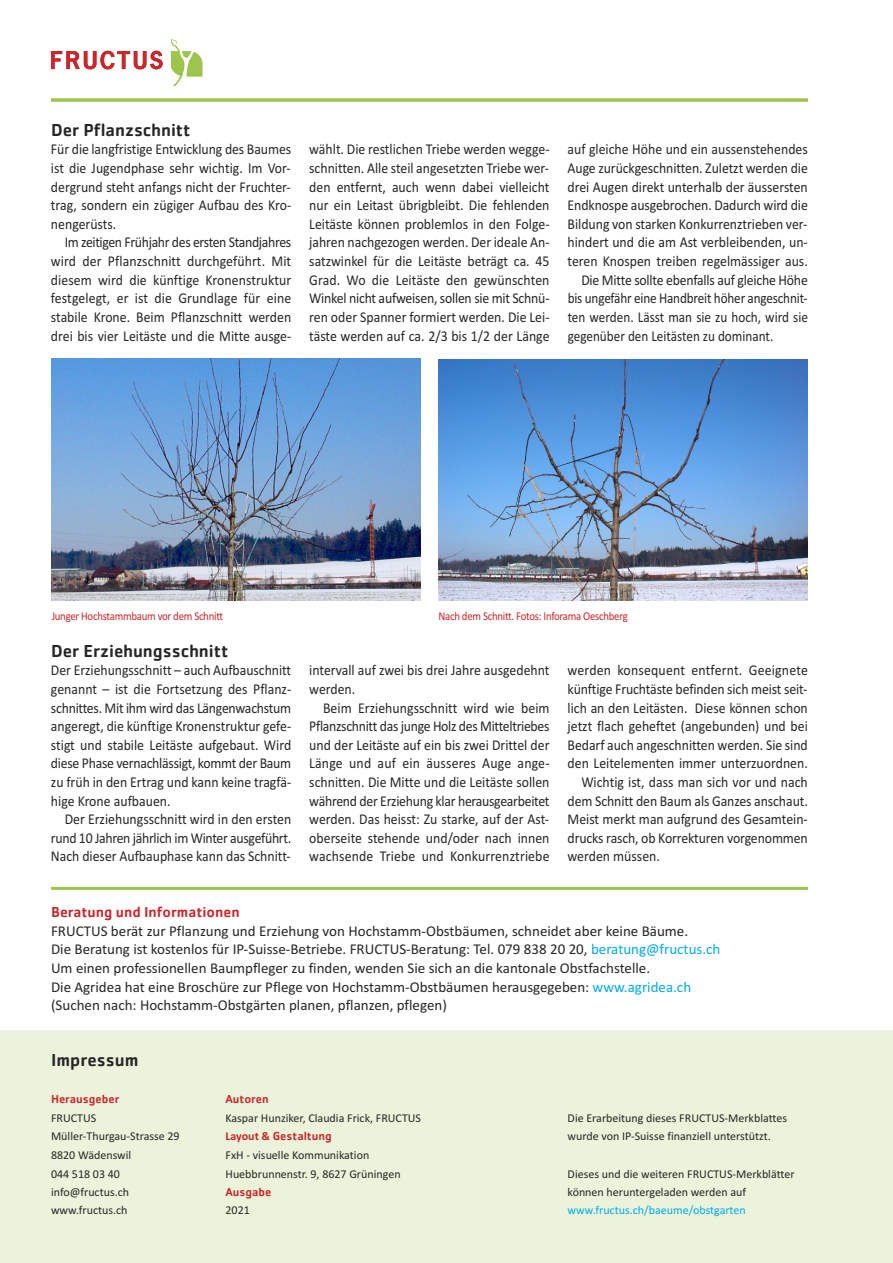
<style>
.page{position:relative;width:893px;height:1263px;background:#fff}
.page>*{position:absolute;margin:0;border:0;box-sizing:border-box;transform-origin:0 0}
.t1{font:500 18px "Cachet";color:#272526}
.t2{font:15px/18.6px "Calibri";color:#272526;text-align:justify;scale:.92 1}
.t3{font:15px/18.6px "Calibri";color:#272526}
.t4{font:15px "Calibri";color:#272526;scale:.88 1}
.t5{font:500 15px "Cachet";color:#cb262a}
.t6{font:12px/18.5px "Calibri";color:#272526}
.t7{font:12px "Calibri";letter-spacing:-.025em;color:#cb262a;scale:.9 1}
.t8{font:500 12px "Cachet";color:#cb262a}
.t9{font:12px "Calibri";color:#00acec}
.s1{color:#00acec}
.s2{font-family:"Calibri";font-weight:700}
</style>
<div class="page">
<div style="left:0;top:1030px;width:893px;height:233px;background:#ebf3db"></div>
<svg style="left:51px;top:51px;width:112px;height:18px"></svg>
<svg style="left:170px;top:40px;width:32px;height:46px"></svg>
<hr style="left:51px;top:99px;width:757px;height:3px;background:#9dc54d">
<hr style="left:51px;top:887px;width:757px;height:3px;background:#9dc54d">
<img style="left:52px;top:359px;width:368px;height:242px">
<img style="left:438px;top:359px;width:370px;height:242px">
<p class="t1" style="left:51px;top:119px;width:141px">Der Pflanzschnitt</p>
<p class="t2" style="left:51px;top:140px;width:263px">Für die langfristige Entwicklung des Baumes ist die Jugendphase sehr wichtig. Im Vor&shy;dergrund steht anfangs nicht der Fruchter&shy;trag, sondern ein zügiger Aufbau des Kro&shy;nengerüsts.</p>
<p class="t2" style="left:51px;top:233px;width:263px;text-indent:14px">Im zeitigen Frühjahr des ersten Standjahres wird der Pflanzschnitt durchgeführt. Mit diesem wird die künftige Kronenstruktur festgelegt, er ist die Grundlage für eine stabile Krone. Beim Pflanzschnitt werden drei bis vier Leitäste und die Mitte ausge-</p>
<p class="t2" style="left:309px;top:140px;width:263px">wählt. Die restlichen Triebe werden wegge&shy;schnitten. Alle steil angesetzten Triebe wer&shy;den entfernt, auch wenn dabei vielleicht nur ein Leitast übrigbleibt. Die fehlenden Leitäste können problemlos in den Folge&shy;jahren nachgezogen werden. Der ideale An&shy;satzwinkel für die Leitäste beträgt ca. 45<br>Grad. Wo die Leitäste den gewünschten Winkel nicht aufweisen, sollen sie mit Schnü&shy;ren oder Spanner formiert werden. Die Lei&shy;täste werden auf ca. 2/3 bis 1/2 der Länge</p>
<p class="t2" style="left:568px;top:140px;width:263px">auf gleiche Höhe und ein aussenstehendes</p>
<p class="t2" style="left:568px;top:159px;width:263px">Auge zurückgeschnitten. Zuletzt werden die</p>
<p class="t2" style="left:568px;top:177px;width:263px">drei Augen direkt unterhalb der äussersten</p>
<p class="t2" style="left:568px;top:196px;width:263px">Endknospe ausgebrochen. Dadurch wird die</p>
<p class="t2" style="left:568px;top:214px;width:262px">Bildung von starken Konkurrenztrieben ver-</p>
<p class="t2" style="left:568px;top:233px;width:263px">hindert und die am Ast verbleibenden, un-</p>
<p class="t2" style="left:568px;top:252px;width:263px">teren Knospen treiben regelmässiger aus.</p>
<p class="t2" style="left:581px;top:270px;width:248px">Die Mitte sollte ebenfalls auf gleiche Höhe</p>
<p class="t4" style="left:568px;top:289px;width:274px">bis ungefähr eine Handbreit höher angeschnit-</p>
<p class="t4" style="left:568px;top:308px;width:275px">ten werden. Lässt man sie zu hoch, wird sie</p>
<p class="t4" style="left:568px;top:327px;width:235px">gegenüber den Leitästen zu dominant.</p>
<p class="t7" style="left:52px;top:608px;width:192px">Junger Hochstammbaum vor dem Schnitt</p>
<p class="t7" style="left:438px;top:608px;width:212px">Nach dem Schnitt. Fotos: Inforama Oeschberg</p>
<p class="t1" style="left:51px;top:640px;width:179px">Der Erziehungsschnitt</p>
<p class="t2" style="left:51px;top:661px;width:263px">Der Erziehungsschnitt – auch Aufbauschnitt genannt – ist die Fortsetzung des Pflanz&shy;schnittes. Mit ihm wird das Längenwachstum angeregt, die künftige Kronenstruktur gefe&shy;stigt und stabile Leitäste aufgebaut. Wird diese Phase vernachlässigt, kommt der Baum zu früh in den Ertrag und kann keine tragfä&shy;hige Krone aufbauen.</p>
<p class="t2" style="left:51px;top:810px;width:263px;text-indent:14px">Der Erziehungsschnitt wird in den ersten rund 10 Jahren jährlich im Winter ausgeführt.<br>Nach dieser Aufbauphase kann das Schnitt-</p>
<p class="t2" style="left:309px;top:661px;width:263px">intervall auf zwei bis drei Jahre ausgedehnt werden.</p>
<p class="t2" style="left:309px;top:698px;width:263px;text-indent:14px">Beim Erziehungsschnitt wird wie beim Pflanzschnitt das junge Holz des Mitteltriebes und der Leitäste auf ein bis zwei Drittel der Länge und auf ein äusseres Auge ange&shy;schnitten. Die Mitte und die Leitäste sollen während der Erziehung klar herausgearbeitet werden. Das heisst: Zu starke, auf der Ast&shy;oberseite stehende und/oder nach innen wachsende Triebe und Konkurrenztriebe</p>
<p class="t2" style="left:568px;top:661px;width:263px">werden konsequent entfernt. Geeignete</p>
<p class="t2" style="left:568px;top:679px;width:262px">künftige Fruchtäste befinden sich meist seit-</p>
<p class="t2" style="left:568px;top:698px;width:263px">lich an den Leitästen. Diese können schon</p>
<p class="t2" style="left:568px;top:717px;width:263px">jetzt flach geheftet (angebunden) und bei</p>
<p class="t2" style="left:568px;top:735px;width:263px">Bedarf auch angeschnitten werden. Sie sind</p>
<p class="t2" style="left:568px;top:754px;width:263px">den Leitelementen immer unterzuordnen.</p>
<p class="t2" style="left:581px;top:772px;width:248px">Wichtig ist, dass man sich vor und nach</p>
<p class="t2" style="left:568px;top:791px;width:263px">dem Schnitt den Baum als Ganzes anschaut.</p>
<p class="t2" style="left:568px;top:810px;width:263px">Meist merkt man aufgrund des Gesamtein-</p>
<p class="t2" style="left:568px;top:828px;width:263px">drucks rasch, ob Korrekturen vorgenommen</p>
<p class="t2" style="left:568px;top:847px;width:102px">werden müssen.</p>
<p class="t5" style="left:51px;top:903px;width:190px">Beratung und Informationen</p>
<p class="t3" style="left:51px;top:921px;width:671px">FRUCTUS berät zur Pflanzung und Erziehung von Hochstamm-Obstbäumen, schneidet aber keine Bäume.<br>Die Beratung ist kostenlos für IP-Suisse-Betriebe. FRUCTUS-Beratung: Tel. 079 838 20 20, <span class="s1">beratung@fructus.ch </span>Um einen professionellen Baumpfleger zu finden, wenden Sie sich an die kantonale Obstfachstelle.<br>Die Agridea hat eine Broschüre zur Pflege von Hochstamm-Obstbäumen herausgegeben: <span class="s1">www.agridea.ch </span>(Suchen nach: Hochstamm-Obstgärten planen, pflanzen, pflegen)</p>
<p class="t1" style="left:51px;top:1049px;width:89px">Impressum</p>
<p class="t8" style="left:51px;top:1092px;width:70px">Herausgeber</p>
<p class="t6" style="left:51px;top:1108px;width:130px">FRUCTUS<br>Müller-Thurgau-Strasse 29<br>8820 Wädenswil<br>044 518 03 40 info@fructus.ch www.fructus.ch</p>
<p class="t8" style="left:225px;top:1092px;width:45px">Autoren</p>
<p class="t6" style="left:225px;top:1108px;width:197px">Kaspar Hunziker, Claudia Frick, FRUCTUS</p>
<p class="t8" style="left:225px;top:1129px;width:108px"><span class="s2">Layout &amp;</span> Gestaltung</p>
<p class="t6" style="left:225px;top:1145px;width:177px">FxH - visuelle Kommunikation<br>Huebbrunnenstr. 9, 8627 Grüningen</p>
<p class="t8" style="left:225px;top:1185px;width:47px">Ausgabe</p>
<p class="t6" style="left:225px;top:1201px;width:26px">2021</p>
<p class="t6" style="left:568px;top:1108px;width:221px">Die Erarbeitung dieses FRUCTUS-Merkblattes wurde von IP-Suisse finanziell unterstützt.</p>
<p class="t6" style="left:568px;top:1164px;width:228px">Dieses und die weiteren FRUCTUS-Merkblätter können heruntergeladen werden auf</p>
<p class="t9" style="left:568px;top:1203px;width:180px">www.fructus.ch/baeume/obstgarten</p>
</div>
